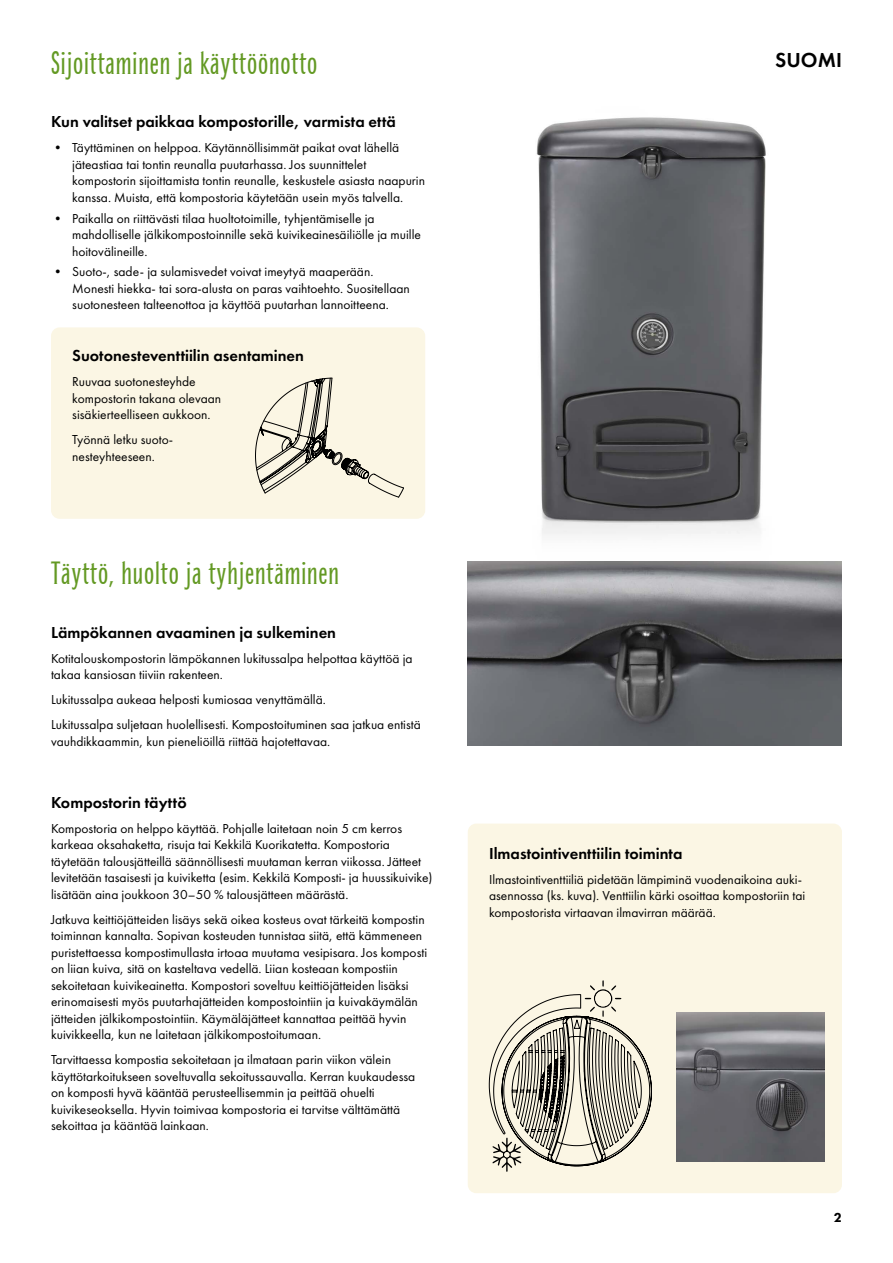
<style>
.page{position:relative;width:893px;height:1263px;background:#fff}
.page>*{position:absolute;margin:0;border:0;box-sizing:border-box;transform-origin:0 0}
.Väliotsikko__iso{font:30px "Baltra GD";letter-spacing:.03em;color:#639923}
.t1{font:600 21px "Futura PT";color:#000}
.Väliotsikko_11{font:600 16.5px "Futura PT";color:#000}
.Leipis_9_11{font:600 16.5px "Futura PT";color:#000}
.Leipis_9_11-2{font:13.5px/16.5px "Futura PT";color:#000}
.t2{font:800 13.5px "Futura PT";color:#000}
</style>
<div class="page">
<img style="left:536px;top:117px;width:230px;height:418px">
<div style="left:51px;top:327px;width:374px;height:192px;background:#fbf6e4;border-radius:9px"></div>
<svg style="left:255px;top:377px;width:149px;height:120px"></svg>
<div style="left:468px;top:823px;width:374px;height:370px;background:#fbf6e4;border-radius:9px"></div>
<svg style="left:489px;top:980px;width:163px;height:192px"></svg>
<img style="left:468px;top:561px;width:374px;height:185px">
<img style="left:676px;top:1012px;width:149px;height:149px">
<p class="Väliotsikko__iso" style="left:51px;top:45px;width:268px">Sijoittaminen ja käyttöönotto</p>
<p class="t1" style="left:775px;top:47px;width:68px">SUOMI</p>
<p class="Väliotsikko_11" style="left:51px;top:112px;width:347px">Kun valitset paikkaa kompostorille, varmista että</p>
<p class="Leipis_9_11-2" style="left:72px;top:140px;width:354px;text-indent:-21px">• Täyttäminen on helppoa. Käytännöllisimmät paikat ovat lähellä jäteastiaa tai tontin reunalla puutarhassa. Jos suunnittelet kompostorin sijoittamista tontin reunalle, keskustele asiasta naapurin kanssa. Muista, että kompostoria käytetään usein myös talvella.</p>
<p class="Leipis_9_11-2" style="left:72px;top:210px;width:350px;text-indent:-21px">• Paikalla on riittävästi tilaa huoltotoimille, tyhjentämiselle ja mahdolliselle jälkikompostoinnille sekä kuivikeainesäiliölle ja muille hoitovälineille.</p>
<p class="Leipis_9_11-2" style="left:72px;top:264px;width:339px;text-indent:-21px">• Suoto-, sade- ja sulamisvedet voivat imeytyä maaperään.<br>Monesti hiekka- tai sora-alusta on paras vaihtoehto. Suositellaan suotonesteen talteenottoa ja käyttöä puutarhan lannoitteena.</p>
<p class="Väliotsikko_11" style="left:72px;top:345px;width:233px">Suotonesteventtiilin asentaminen</p>
<p class="Leipis_9_11-2" style="left:72px;top:373px;width:151px">Ruuvaa suotonesteyhde kompostorin takana olevaan sisäkierteelliseen aukkoon.</p>
<p class="Leipis_9_11-2" style="left:72px;top:431px;width:102px">Työnnä letku suoto&shy;nesteyhteeseen.</p>
<p class="Väliotsikko__iso" style="left:51px;top:556px;width:290px">Täyttö, huolto ja tyhjentäminen</p>
<p class="Väliotsikko_11" style="left:51px;top:622px;width:287px">Lämpökannen avaaminen ja sulkeminen</p>
<p class="Leipis_9_11-2" style="left:51px;top:650px;width:363px">Kotitalouskompostorin lämpökannen lukitussalpa helpottaa käyttöä ja takaa kansiosan tiiviin rakenteen.</p>
<p class="Leipis_9_11-2" style="left:51px;top:691px;width:276px">Lukitussalpa aukeaa helposti kumiosaa venyttämällä.</p>
<p class="Leipis_9_11-2" style="left:51px;top:716px;width:371px">Lukitussalpa suljetaan huolellisesti. Kompostoituminen saa jatkua entistä vauhdikkaammin, kun pieneliöillä riittää hajotettavaa.</p>
<p class="Leipis_9_11" style="left:51px;top:792px;width:137px">Kompostorin täyttö</p>
<p class="Leipis_9_11-2" style="left:51px;top:820px;width:383px">Kompostoria on helppo käyttää. Pohjalle laitetaan noin 5 cm kerros karkeaa oksahaketta, risuja tai Kekkilä Kuorikatetta. Kompostoria täytetään talousjätteillä säännöllisesti muutaman kerran viikossa. Jätteet levitetään tasaisesti ja kuiviketta (esim. Kekkilä Komposti- ja huussikuivike) lisätään aina joukkoon 30–50 % talousjätteen määrästä.</p>
<p class="Leipis_9_11-2" style="left:51px;top:911px;width:378px">Jatkuva keittiöjätteiden lisäys sekä oikea kosteus ovat tärkeitä kompostin toiminnan kannalta. Sopivan kosteuden tunnistaa siitä, että kämmeneen puristettaessa kompostimullasta irtoaa muutama vesipisara. Jos komposti on liian kuiva, sitä on kasteltava vedellä. Liian kosteaan kompostiin sekoitetaan kuivikeainetta. Kompostori soveltuu keittiöjätteiden lisäksi erinomaisesti myös puutarhajätteiden kompostointiin ja kuivakäymälän jätteiden jälkikompostointiin. Käymäläjätteet kannattaa peittää hyvin kuivikkeella, kun ne laitetaan jälkikompostoitumaan.</p>
<p class="Leipis_9_11-2" style="left:51px;top:1051px;width:366px">Tarvittaessa kompostia sekoitetaan ja ilmataan parin viikon välein käyttötarkoitukseen soveltuvalla sekoitussauvalla. Kerran kuukaudessa on komposti hyvä kääntää perusteellisemmin ja peittää ohuelti kuivikeseoksella. Hyvin toimivaa kompostoria ei tarvitse välttämättä sekoittaa ja kääntää lainkaan.</p>
<p class="Väliotsikko_11" style="left:489px;top:843px;width:195px">Ilmastointiventtiilin toiminta</p>
<p class="Leipis_9_11-2" style="left:489px;top:871px;width:318px">Ilmastointiventtiiliä pidetään lämpiminä vuodenaikoina auki&shy;asennossa (ks. kuva). Venttiilin kärki osoittaa kompostoriin tai kompostorista virtaavan ilmavirran määrää.</p>
<p class="t2" style="left:834px;top:1209px;width:10px">2</p>
</div>
